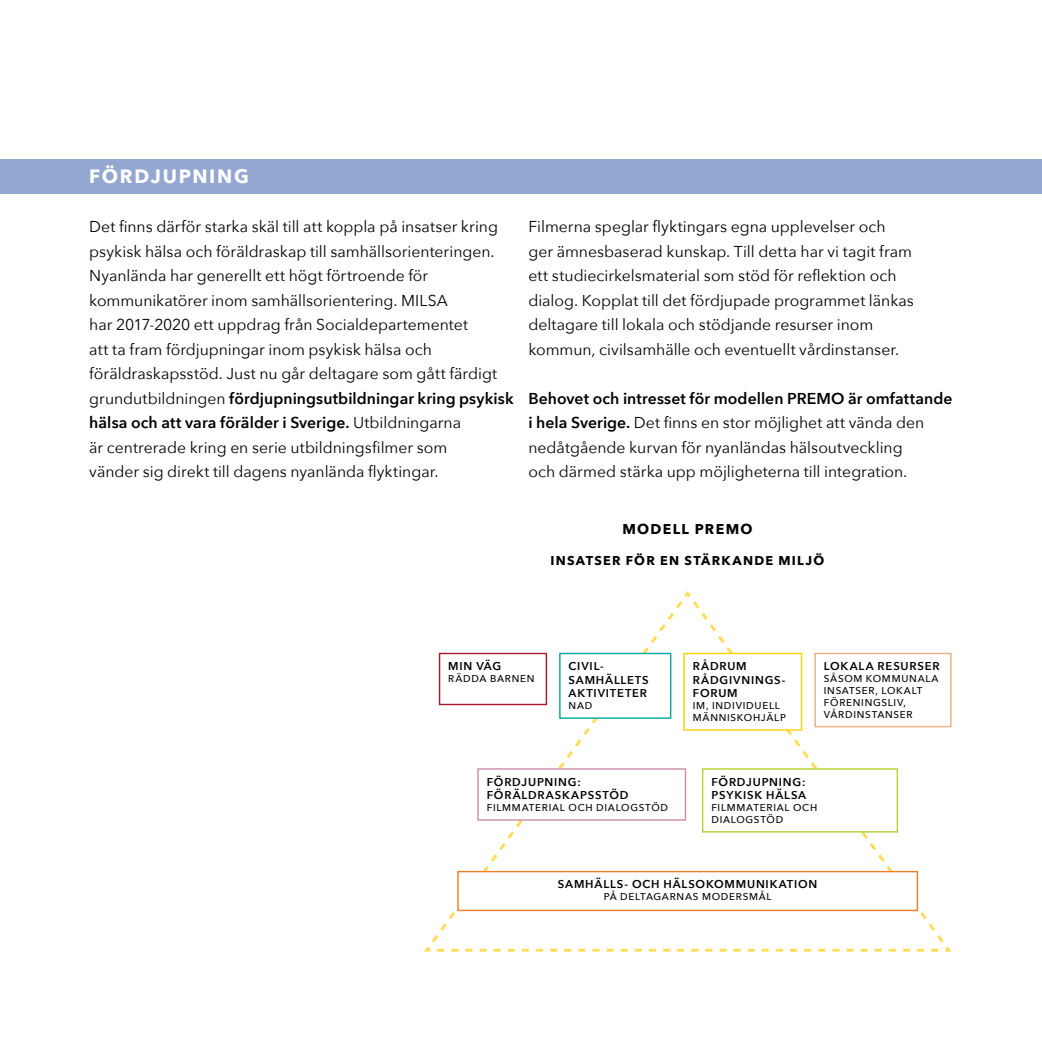
<style>
.page{position:relative;width:1042px;height:1042px;background:#fff}
.page>*{position:absolute;margin:0;border:0;box-sizing:border-box;transform-origin:0 0}
.t1{font:700 19.25px "Avenir Next";letter-spacing:.09em;color:#fff}
.t2{font:15.75px/24.5px "Avenir Next";color:#000}
.t3{font:700 14.17px "Avenir Next";letter-spacing:.09em;color:#000}
.t4{font:700 12.78px "Avenir Next";letter-spacing:.1em;color:#000}
.t5{font:600 11.38px/13.7px "Avenir Next";letter-spacing:.07em;color:#000}
.t6{font:500 9.97px/11.9px "Avenir Next";letter-spacing:.075em;color:#000}
.s1{font-weight:600}
</style>
<div class="page">
<div style="left:0;top:159px;width:1042px;height:35px;background:#94a7d1"></div>
<svg style="left:424px;top:591px;width:528px;height:361px"></svg>
<svg style="left:438px;top:652px;width:110px;height:54px"></svg>
<svg style="left:456px;top:870px;width:463px;height:42px"></svg>
<svg style="left:476px;top:767px;width:211px;height:54px"></svg>
<svg style="left:701px;top:767px;width:198px;height:66px"></svg>
<svg style="left:558px;top:652px;width:114px;height:67px"></svg>
<svg style="left:683px;top:652px;width:120px;height:79px"></svg>
<svg style="left:813px;top:652px;width:139px;height:76px"></svg>
<p class="t1" style="left:89px;top:160px;width:161px">FÖRDJUPNING</p>
<p class="t2" style="left:89px;top:214px;width:426px">Det finns därför starka skäl till att koppla på insatser kring psykisk hälsa och föräldraskap till samhällsorienteringen.<br>Nyanlända har generellt ett högt förtroende för kommunikatörer inom samhällsorientering. MILSA<br>har 2017‑2020 ett uppdrag från Socialdepartementet<br>att ta fram fördjupningar inom psykisk hälsa och föräldraskapsstöd. Just nu går deltagare som gått färdigt grundutbildningen <span class="s1">fördjupningsutbildningar kring psykisk hälsa och att vara förälder i Sverige.</span> Utbildningarna<br>är centrerade kring en serie utbildningsfilmer som<br>vänder sig direkt till dagens nyanlända flyktingar.</p>
<p class="t2" style="left:528px;top:214px;width:387px">Filmerna speglar flyktingars egna upplevelser och ger ämnesbaserad kunskap. Till detta har vi tagit fram ett studiecirkelsmaterial som stöd för reflektion och dialog. Kopplat till det fördjupade programmet länkas deltagare till lokala och stödjande resurser inom kommun, civilsamhälle och eventuellt vårdinstanser.</p>
<p class="t2" style="left:528px;top:385px;width:426px"><span class="s1">Behovet och intresset för modellen PREMO är omfattande i hela Sverige.</span> Det finns en stor möjlighet att vända den nedåtgående kurvan för nyanländas hälsoutveckling<br>och därmed stärka upp möjligheterna till integration.</p>
<p class="t3" style="left:622px;top:517px;width:132px">MODELL PREMO</p>
<p class="t4" style="left:550px;top:550px;width:275px">INSATSER FÖR EN STÄRKANDE MILJÖ</p>
<p class="t5" style="left:448px;top:659px;width:54px">MIN VÄG</p>
<p class="t6" style="left:448px;top:672px;width:88px">RÄDDA BARNEN</p>
<p class="t5" style="left:568px;top:659px;width:82px">CIVIL-<br>SAMHÄLLETS<br>AKTIVITETER</p>
<p class="t6" style="left:568px;top:699px;width:25px">NAD</p>
<p class="t5" style="left:693px;top:659px;width:94px">RÅDRUM<br>RÅDGIVNINGS-<br>FORUM</p>
<p class="t6" style="left:693px;top:699px;width:95px">IM, INDIVIDUELL<br>MÄNNISKOHJÄLP</p>
<p class="t5" style="left:824px;top:659px;width:117px">LOKALA RESURSER</p>
<p class="t6" style="left:824px;top:672px;width:116px">SÅSOM KOMMUNALA<br>INSATSER, LOKALT<br>FÖRENINGSLIV,<br>VÅRDINSTANSER</p>
<p class="t5" style="left:487px;top:774px;width:143px">FÖRDJUPNING:<br>FÖRÄLDRASKAPSSTÖD</p>
<p class="t6" style="left:487px;top:801px;width:183px">FILMMATERIAL OCH DIALOGSTÖD</p>
<p class="t5" style="left:711px;top:774px;width:96px">FÖRDJUPNING:<br>PSYKISK HÄLSA</p>
<p class="t6" style="left:711px;top:801px;width:107px">FILMMATERIAL OCH<br>DIALOGSTÖD</p>
<p class="t5" style="left:558px;top:877px;width:261px">SAMHÄLLS- OCH HÄLSOKOMMUNIKATION</p>
<p class="t6" style="left:604px;top:890px;width:169px">PÅ DELTAGARNAS MODERSMÅL</p>
</div>
